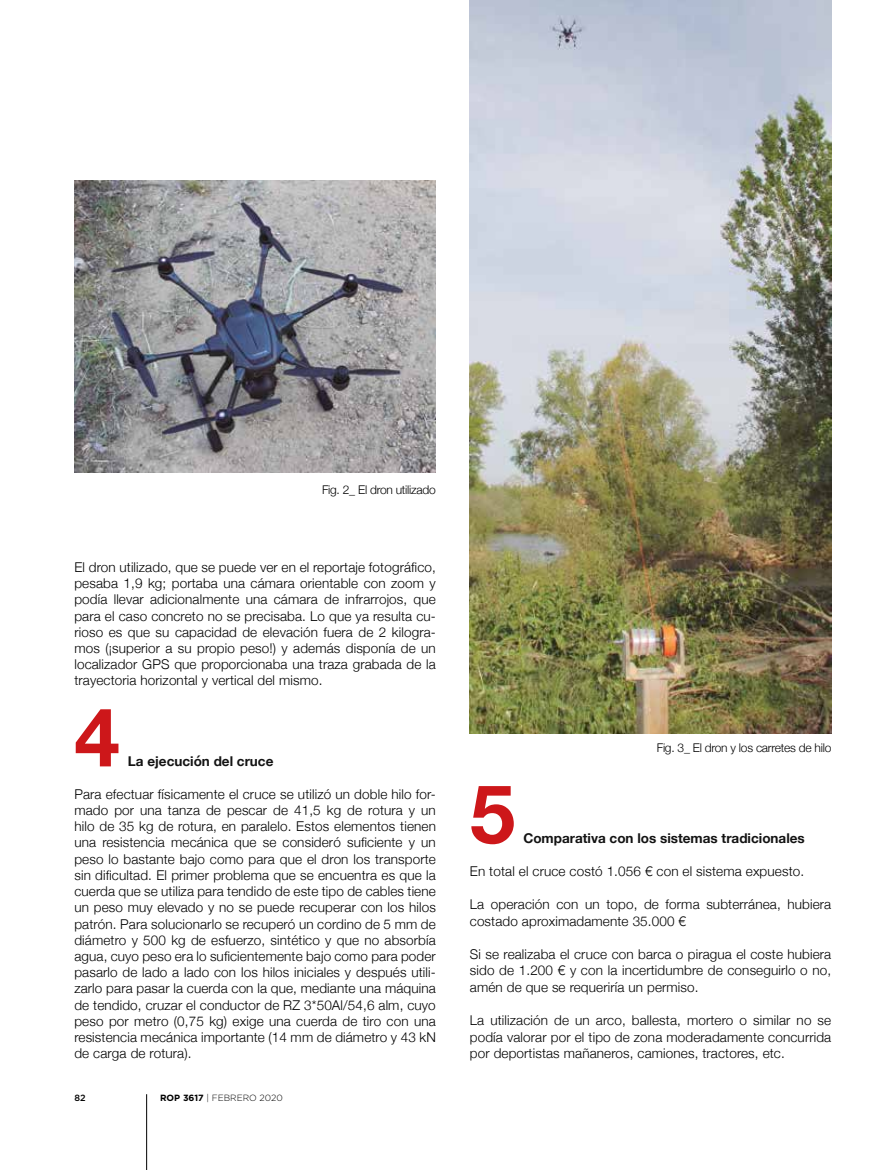
<style>
.page{position:relative;width:893px;height:1170px;background:#fff}
.page>*{position:absolute;margin:0;border:0;box-sizing:border-box;transform-origin:0 0}
.t1{font:700 81.6px "Helvetica Neue";color:#cd171a}
.t2{font:300 13.5px/16.2px "Helvetica Neue";letter-spacing:.01em;color:#000;text-align:justify}
.t3{font:700 13.5px "Helvetica Neue";color:#131313}
.t4{font:300 12px "Helvetica Neue";letter-spacing:-.02em;color:#000}
.t5{font:300 9px "Gotham";color:#000}
.t6{font:500 9px "Gotham";color:#000}
.s1{font-weight:700}
</style>
<div class="page">
<hr style="left:146px;top:1094px;width:1px;height:75px;background:#000">
<img style="left:74px;top:181px;width:362px;height:291px">
<img style="left:470px;top:0;width:361px;height:734px">
<p class="t4" style="left:322px;top:479px;width:115px">Fig. 2_ El dron utilizado</p>
<p class="t2" style="left:74px;top:558px;width:363px">El dron utilizado, que se puede ver en el reportaje fotográfico, pesaba 1,9 kg; portaba una cámara orientable con zoom y podía llevar adicionalmente una cámara de infrarrojos, que para el caso concreto no se precisaba. Lo que ya resulta cu&shy;rioso es que su capacidad de elevación fuera de 2 kilogra&shy;mos (¡superior a su propio peso!) y además disponía de un localizador GPS que proporcionaba una traza grabada de la trayectoria horizontal y vertical del mismo.</p>
<h1 class="t1" style="left:74px;top:673px;width:47px">4</h1>
<p class="t3" style="left:128px;top:751px;width:147px">La ejecución del cruce</p>
<p class="t2" style="left:74px;top:784px;width:363px">Para efectuar físicamente el cruce se utilizó un doble hilo for&shy;mado por una tanza de pescar de 41,5 kg de rotura y un hilo de 35 kg de rotura, en paralelo. Estos elementos tienen una resistencia mecánica que se consideró suficiente y un peso lo bastante bajo como para que el dron los transporte sin dificultad. El primer problema que se encuentra es que la cuerda que se utiliza para tendido de este tipo de cables tiene un peso muy elevado y no se puede recuperar con los hilos patrón. Para solucionarlo se recuperó un cordino de 5 mm de diámetro y 500 kg de esfuerzo, sintético y que no absorbía agua, cuyo peso era lo suficientemente bajo como para poder pasarlo de lado a lado con los hilos iniciales y después utili&shy;zarlo para pasar la cuerda con la que, mediante una máquina de tendido, cruzar el conductor de RZ 3*50Al/54,6 alm, cuyo peso por metro (0,75 kg) exige una cuerda de tiro con una resistencia mecánica importante (14 mm de diámetro y 43 kN de carga de rotura).</p>
<p class="t6" style="left:74px;top:1092px;width:13px">82</p>
<p class="t5" style="left:160px;top:1092px;width:124px"><span class="s1">ROP 3617</span> | FEBRERO 2020</p>
<p class="t4" style="left:657px;top:738px;width:176px">Fig. 3_ El dron y los carretes de hilo</p>
<h1 class="t1" style="left:470px;top:750px;width:47px">5</h1>
<p class="t3" style="left:523px;top:827px;width:283px">Comparativa con los sistemas tradicionales</p>
<p class="t2" style="left:470px;top:862px;width:336px">En total el cruce costó 1.056 € con el sistema expuesto.</p>
<p class="t2" style="left:470px;top:895px;width:363px">La operación con un topo, de forma subterránea, hubiera costado aproximadamente 35.000 €</p>
<p class="t2" style="left:470px;top:944px;width:363px">Si se realizaba el cruce con barca o piragua el coste hubiera sido de 1.200 € y con la incertidumbre de conseguirlo o no, amén de que se requeriría un permiso.</p>
<p class="t2" style="left:470px;top:1010px;width:363px">La utilización de un arco, ballesta, mortero o similar no se podía valorar por el tipo de zona moderadamente concurrida por deportistas mañaneros, camiones, tractores, etc.</p>
</div>
